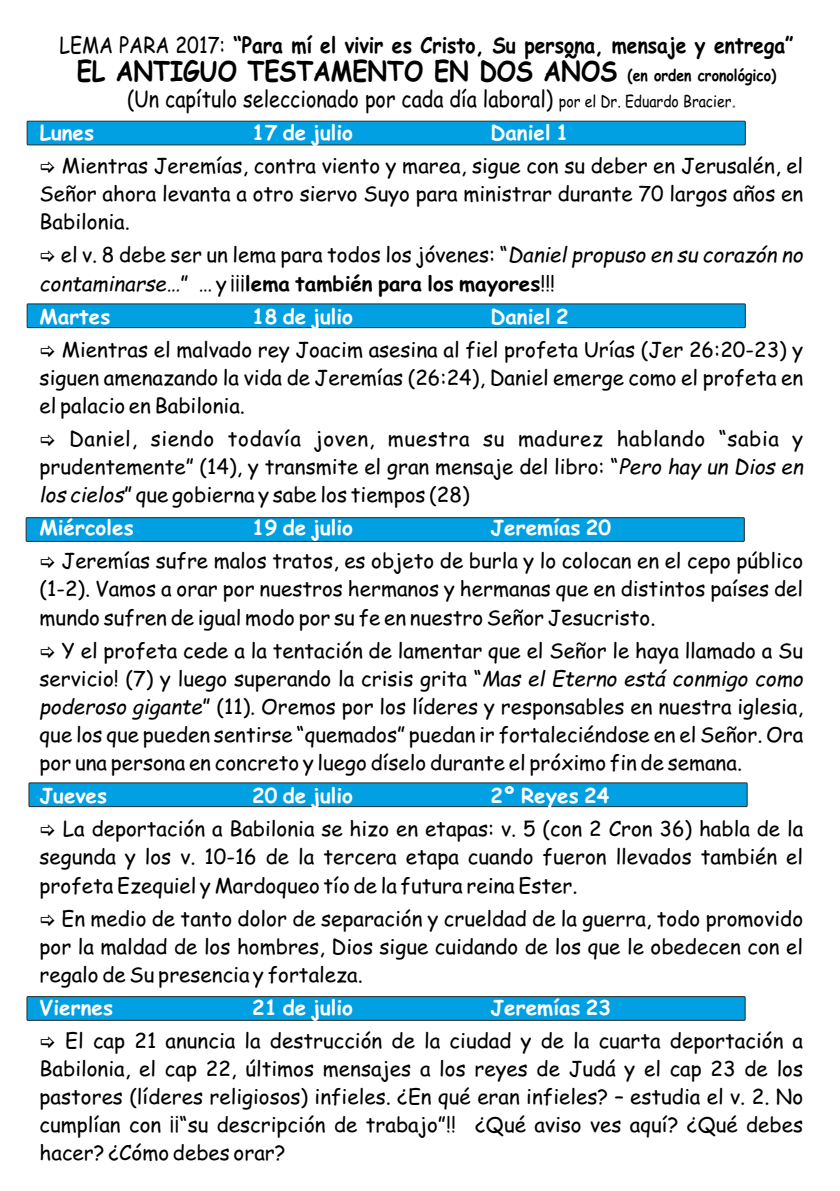
<style>
.page{position:relative;width:840px;height:1191px;background:#fff}
.page>*{position:absolute;margin:0;border:0;box-sizing:border-box;transform-origin:0 0}
.t1{font:700 27.6px "Comic Sans MS";color:#000;scale:.88 1}
.t2{font:22.6px "Comic Sans MS";color:#000;scale:.88 1}
.t3{font:700 22px "Comic Sans MS";color:#000;scale:.88 1}
.t4{font:20.6px/28.2px "Comic Sans MS";color:#000;text-align:justify}
.t5{font:700 20.6px "Comic Sans MS";color:#fefefe}
.s1{font-weight:400}
.s2{font-size:16px}
.s3{font-size:22px;color:#5b7674}
.s4{font-style:italic}
.s5{font-weight:700}
</style>
<div class="page">
<div style="left:29px;top:782px;width:718px;height:25px;background:#00a0e3;border:1px solid #2b2a29"></div>
<div style="left:27px;top:304px;width:718px;height:24px;background:#00a0e3;border:1px solid #2b2a29"></div>
<div style="left:26px;top:517px;width:718px;height:24px;background:#00a0e3;border:1px solid #2b2a29"></div>
<div style="left:27px;top:121px;width:718px;height:24px;background:#00a0e3;border:1px solid #2b2a29"></div>
<div style="left:27px;top:996px;width:718px;height:24px;background:#00a0e3;border:1px solid #2b2a29"></div>
<p class="t3" style="left:60px;top:35px;width:835px"><span class="s1">LEMA PARA 2017:</span> “Para mí el vivir es Cristo, Su persona, mensaje y entrega”</p>
<h1 class="t1" style="left:77px;top:59px;width:795px">EL ANTIGUO TESTAMENTO EN DOS AÑOS <span class="s2">(en orden cronológico)</span></h1>
<p class="t2" style="left:127px;top:89px;width:693px">(Un capítulo seleccionado por cada día laboral) <span class="s2">por el Dr. Eduardo Bracier</span><span class="s3">.</span></p>
<p class="t5" style="left:40px;top:124px;width:56px">Lunes</p>
<p class="t5" style="left:252px;top:124px;width:102px">17 de julio</p>
<p class="t5" style="left:490px;top:124px;width:79px">Daniel 1</p>
<p class="t4" style="left:40px;top:154px;width:764px;text-indent:22px">Mientras Jeremías, contra viento y marea, sigue con su deber en Jerusalén, el Señor ahora levanta a otro siervo Suyo para ministrar durante 70 largos años en Babilonia.</p>
<p class="t4" style="left:40px;top:243px;width:764px;text-indent:21px">el v. 8 debe ser un lema para todos los jóvenes: “<span class="s4">Daniel propuso en su corazón no contaminarse…</span>” … y ¡¡¡<span class="s5">lema también para los mayores</span>!!!</p>
<p class="t5" style="left:40px;top:307px;width:72px">Martes</p>
<p class="t5" style="left:252px;top:307px;width:102px">18 de julio</p>
<p class="t5" style="left:490px;top:307px;width:79px">Daniel 2</p>
<p class="t4" style="left:40px;top:337px;width:764px;text-indent:22px">Mientras el malvado rey Joacim asesina al fiel profeta Urías (Jer 26:20-23) y siguen amenazando la vida de Jeremías (26:24), Daniel emerge como el profeta en el palacio en Babilonia.</p>
<p class="t4" style="left:40px;top:426px;width:764px;text-indent:29px">Daniel, siendo todavía joven, muestra su madurez hablando “sabia y prudentemente” (14), y transmite el gran mensaje del libro: “<span class="s4">Pero hay un Dios en los cielos</span>” que gobierna y sabe los tiempos (28)</p>
<p class="t5" style="left:40px;top:519px;width:95px">Miércoles</p>
<p class="t5" style="left:252px;top:519px;width:102px">19 de julio</p>
<p class="t5" style="left:490px;top:519px;width:122px">Jeremías 20</p>
<p class="t4" style="left:40px;top:549px;width:764px;text-indent:22px">Jeremías sufre malos tratos, es objeto de burla y lo colocan en el cepo público (1-2). Vamos a orar por nuestros hermanos y hermanas que en distintos países del mundo sufren de igual modo por su fe en nuestro Señor Jesucristo.</p>
<p class="t4" style="left:40px;top:638px;width:764px;text-indent:22px">Y el profeta cede a la tentación de lamentar que el Señor le haya llamado a Su servicio! (7) y luego superando la crisis grita “<span class="s4">Mas el Eterno está conmigo como poderoso gigante</span>” (11). Oremos por los líderes y responsables en nuestra iglesia, que los que pueden sentirse “quemados” puedan ir fortaleciéndose en el Señor. Ora por una persona en concreto y luego díselo durante el próximo fin de semana.</p>
<p class="t5" style="left:40px;top:786px;width:69px">Jueves</p>
<p class="t5" style="left:252px;top:786px;width:102px">20 de julio</p>
<p class="t5" style="left:490px;top:786px;width:120px">2º Reyes 24</p>
<p class="t4" style="left:40px;top:816px;width:764px;text-indent:23px">La deportación a Babilonia se hizo en etapas: v. 5 (con 2 Cron 36) habla de la segunda y los v. 10-16 de la tercera etapa cuando fueron llevados también el profeta Ezequiel y Mardoqueo tío de la futura reina Ester.</p>
<p class="t4" style="left:40px;top:906px;width:764px;text-indent:22px">En medio de tanto dolor de separación y crueldad de la guerra, todo promovido por la maldad de los hombres, Dios sigue cuidando de los que le obedecen con el regalo de Su presencia y fortaleza.</p>
<p class="t5" style="left:40px;top:998px;width:75px">Viernes</p>
<p class="t5" style="left:252px;top:998px;width:102px">21 de julio</p>
<p class="t5" style="left:490px;top:998px;width:122px">Jeremías 23</p>
<p class="t4" style="left:40px;top:1028px;width:764px;text-indent:26px">El cap 21 anuncia la destrucción de la ciudad y de la cuarta deportación a Babilonia, el cap 22, últimos mensajes a los reyes de Judá y el cap 23 de los pastores (líderes religiosos) infieles. ¿En qué eran infieles? – estudia el v. 2. No cumplían con ¡¡“su descripción de trabajo”!! ¿Qué aviso ves aquí? ¿Qué debes hacer? ¿Cómo debes orar?</p>
</div>
